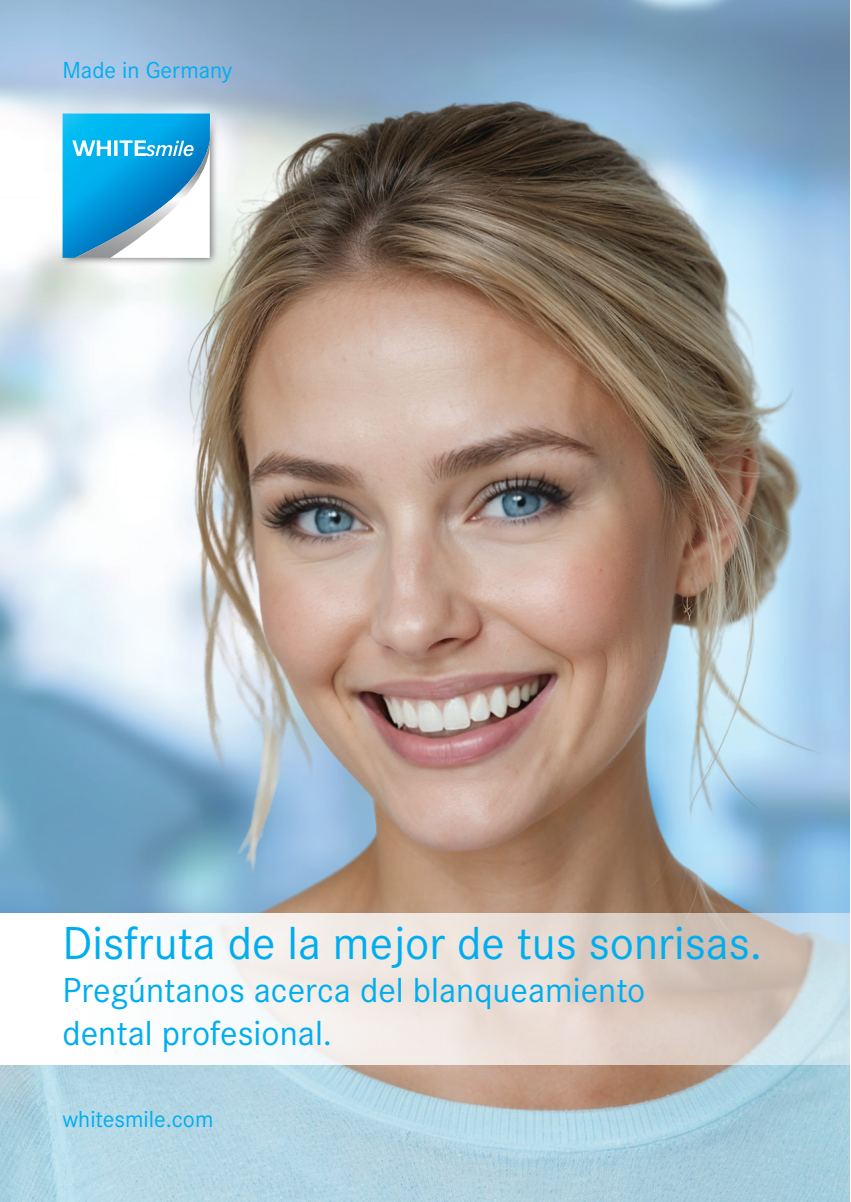
<style>
.page{position:relative;width:851px;height:1202px;background:#fff}
.page>*{position:absolute;margin:0;border:0;box-sizing:border-box;transform-origin:0 0}
.t1{font:48px "Corporate S";color:#00aeef}
.t2{font:36px/43.2px "Corporate S";color:#00aeef}
.t3{font:24px "Corporate S";color:#00aeef}
</style>
<div class="page">
<img style="left:0;top:0;width:850px;height:62px">
<img style="left:0;top:62px;width:850px;height:1140px">
<img style="left:53px;top:104px;width:168px;height:165px">
<svg style="left:62px;top:114px;width:149px;height:144px"></svg>
<svg style="left:0;top:913px;width:850px;height:152px"></svg>
<p class="t3" style="left:62px;top:55px;width:171px">Made in Germany</p>
<h1 class="t1" style="left:62px;top:911px;width:701px">Disfruta de la mejor de tus sonrisas.</h1>
<p class="t2" style="left:62px;top:967px;width:584px">Pregúntanos acerca del blanqueamiento dental profesional.</p>
<p class="t3" style="left:62px;top:1104px;width:152px">whitesmile.com</p>
</div>
